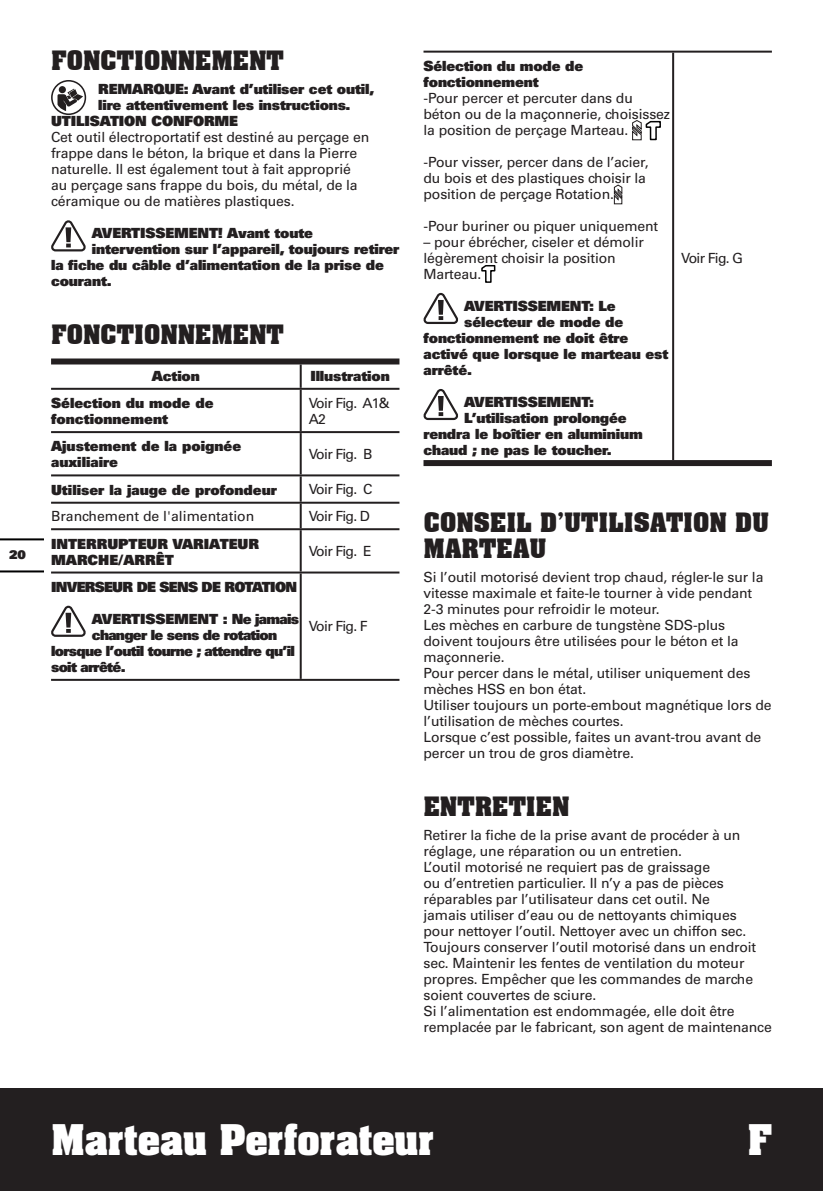
<style>
.page{position:relative;width:823px;height:1191px;background:#fff}
.page>*{position:absolute;margin:0;border:0;box-sizing:border-box;transform-origin:0 0}
.t1{font:700 36px "Aachen";color:#fff}
.t2{font:700 26px/26px "Aachen BT";letter-spacing:-.01em;color:#231f20}
.t3{font:14px/16px "Univers";letter-spacing:-.01em;color:#231f20}
.t4{font:900 14px/16px "Univers";letter-spacing:-.01em;color:#231f20}
.t5{font:900 14px "Univers";letter-spacing:-.05em;color:#231f20}
.t6{font:14px/16px "Univers";letter-spacing:-.05em;color:#231f20}
.t7{font:900 12px "Univers";color:#231f20}
</style>
<div class="page">
<div style="left:0;top:1089px;width:822px;height:102px;background:#231f20"></div>
<hr style="left:0;top:570px;width:43px;height:2px;background:#000">
<hr style="left:0;top:538px;width:43px;height:2px;background:#000">
<svg style="left:52px;top:81px;width:33px;height:33px"></svg>
<div style="left:51px;top:80px;width:35px;height:35px;border:2px solid #231f20;border-radius:50%"></div>
<div style="left:59px;top:86px;width:7px;height:7px;background:#231f20;border-radius:50%"></div>
<svg style="left:57px;top:89px;width:26px;height:22px"></svg>
<svg style="left:51px;top:220px;width:35px;height:31px"></svg>
<div style="left:51px;top:358px;width:348px;height:6px;background:#231f20"></div>
<hr style="left:299px;top:364px;width:2px;height:24px;background:#231f20">
<hr style="left:51px;top:388px;width:348px;height:2px;background:#231f20">
<hr style="left:299px;top:390px;width:2px;height:41px;background:#231f20">
<hr style="left:51px;top:431px;width:348px;height:2px;background:#231f20">
<hr style="left:299px;top:433px;width:2px;height:41px;background:#231f20">
<hr style="left:51px;top:474px;width:348px;height:2px;background:#231f20">
<hr style="left:299px;top:476px;width:2px;height:26px;background:#231f20">
<hr style="left:51px;top:502px;width:348px;height:2px;background:#231f20">
<hr style="left:299px;top:504px;width:2px;height:24px;background:#231f20">
<hr style="left:51px;top:528px;width:348px;height:2px;background:#231f20">
<hr style="left:299px;top:530px;width:2px;height:41px;background:#231f20">
<hr style="left:51px;top:571px;width:348px;height:2px;background:#231f20">
<hr style="left:299px;top:573px;width:2px;height:106px;background:#231f20">
<hr style="left:51px;top:679px;width:348px;height:2px;background:#231f20">
<svg style="left:51px;top:605px;width:35px;height:32px"></svg>
<div style="left:423px;top:460px;width:348px;height:6px;background:#231f20"></div>
<hr style="left:423px;top:51px;width:348px;height:2px;background:#231f20">
<hr style="left:671px;top:53px;width:2px;height:407px;background:#231f20">
<svg style="left:632px;top:120px;width:29px;height:21px"></svg>
<svg style="left:613px;top:184px;width:9px;height:21px"></svg>
<svg style="left:481px;top:265px;width:15px;height:18px"></svg>
<svg style="left:423px;top:293px;width:35px;height:31px"></svg>
<svg style="left:423px;top:389px;width:35px;height:31px"></svg>
<p class="t7" style="left:9px;top:550px;width:18px">20</p>
<h2 class="t2" style="left:51px;top:48px;width:234px">FONCTIONNEMENT</h2>
<p class="t4" style="left:98px;top:83px;width:277px">REMARQUE: Avant d’utiliser cet outil,</p>
<p class="t4" style="left:98px;top:99px;width:254px">lire attentivement les instructions.</p>
<p class="t4" style="left:51px;top:115px;width:188px">UTILISATION CONFORME</p>
<p class="t3" style="left:51px;top:131px;width:319px">Cet outil électroportatif est destiné au perçage en frappe dans le béton, la brique et dans la Pierre naturelle. Il est également tout à fait approprié au perçage sans frappe du bois, du métal, de la céramique ou de matières plastiques.</p>
<p class="t4" style="left:92px;top:227px;width:222px">AVERTISSEMENT! Avant toute</p>
<p class="t4" style="left:92px;top:243px;width:309px">intervention sur l’appareil, toujours retirer</p>
<p class="t4" style="left:51px;top:259px;width:334px">la fiche du câble d’alimentation de la prise de</p>
<p class="t4" style="left:51px;top:275px;width:62px">courant.</p>
<h2 class="t2" style="left:51px;top:322px;width:234px">FONCTIONNEMENT</h2>
<p class="t4" style="left:152px;top:369px;width:50px">Action</p>
<p class="t4" style="left:310px;top:369px;width:81px">Illustration</p>
<p class="t4" style="left:51px;top:396px;width:164px">Sélection du mode de fonctionnement</p>
<p class="t6" style="left:308px;top:396px;width:82px">Voir Fig. A1&amp;<br>A2</p>
<p class="t4" style="left:51px;top:440px;width:191px">Ajustement de la poignée auxiliaire</p>
<p class="t3" style="left:308px;top:447px;width:65px">Voir Fig. B</p>
<p class="t4" style="left:51px;top:483px;width:227px">Utiliser la jauge de profondeur</p>
<p class="t3" style="left:308px;top:482px;width:65px">Voir Fig. C</p>
<p class="t3" style="left:51px;top:509px;width:205px">Branchement de l'alimentation</p>
<p class="t3" style="left:308px;top:509px;width:63px">Voir Fig. D</p>
<p class="t4" style="left:51px;top:537px;width:209px">INTERRUPTEUR VARIATEUR<br>MARCHE/ARRÊT</p>
<p class="t3" style="left:308px;top:544px;width:64px">Voir Fig. E</p>
<p class="t5" style="left:51px;top:582px;width:247px">INVERSEUR DE SENS DE ROTATION</p>
<p class="t4" style="left:92px;top:612px;width:208px">AVERTISSEMENT : Ne jamais</p>
<p class="t5" style="left:92px;top:630px;width:187px">changer le sens de rotation</p>
<p class="t5" style="left:51px;top:646px;width:245px">lorsque l’outil tourne ; attendre qu’il</p>
<p class="t5" style="left:51px;top:662px;width:76px">soit arrêté.</p>
<p class="t3" style="left:308px;top:620px;width:60px">Voir Fig. F</p>
<p class="t4" style="left:423px;top:59px;width:161px">Sélection du mode de fonctionnement</p>
<p class="t3" style="left:423px;top:91px;width:248px">-Pour percer et percuter dans du béton ou de la maçonnerie, choisissez la position de perçage Marteau.</p>
<p class="t3" style="left:423px;top:155px;width:226px">-Pour visser, percer dans de l’acier, du bois et des plastiques choisir la position de perçage Rotation.</p>
<p class="t3" style="left:423px;top:219px;width:236px">-Pour buriner ou piquer uniquement</p>
<p class="t3" style="left:423px;top:235px;width:222px">– pour ébrécher, ciseler et démolir légèrement choisir la position<br>Marteau.</p>
<p class="t4" style="left:464px;top:299px;width:153px">AVERTISSEMENT: Le</p>
<p class="t4" style="left:464px;top:315px;width:160px">sélecteur de mode de</p>
<p class="t4" style="left:423px;top:331px;width:206px">fonctionnement ne doit être</p>
<p class="t4" style="left:423px;top:347px;width:246px">activé que lorsque le marteau est</p>
<p class="t4" style="left:423px;top:363px;width:50px">arrêté.</p>
<p class="t4" style="left:464px;top:395px;width:131px">AVERTISSEMENT:</p>
<p class="t4" style="left:464px;top:411px;width:164px">L’utilisation prolongée</p>
<p class="t4" style="left:423px;top:427px;width:221px">rendra le boîtier en aluminium</p>
<p class="t4" style="left:423px;top:443px;width:190px">chaud ; ne pas le toucher.</p>
<p class="t3" style="left:680px;top:251px;width:63px">Voir Fig. G</p>
<h2 class="t2" style="left:423px;top:509px;width:347px">CONSEIL D’UTILISATION DU<br>MARTEAU</h2>
<p class="t3" style="left:423px;top:570px;width:349px">Si l’outil motorisé devient trop chaud, régler-le sur la vitesse maximale et faite-le tourner à vide pendant 2-3 minutes pour refroidir le moteur.<br>Les mèches en carbure de tungstène SDS-plus doivent toujours être utilisées pour le béton et la maçonnerie.<br>Pour percer dans le métal, utiliser uniquement des mèches HSS en bon état.<br>Utiliser toujours un porte-embout magnétique lors de l’utilisation de mèches courtes.<br>Lorsque c’est possible, faites un avant-trou avant de percer un trou de gros diamètre.</p>
<h2 class="t2" style="left:423px;top:793px;width:147px">ENTRETIEN</h2>
<p class="t3" style="left:423px;top:828px;width:349px">Retirer la fiche de la prise avant de procéder à un réglage, une réparation ou un entretien.<br>L’outil motorisé ne requiert pas de graissage<br>ou d’entretien particulier. Il n’y a pas de pièces réparables par l’utilisateur dans cet outil. Ne<br>jamais utiliser d’eau ou de nettoyants chimiques<br>pour nettoyer l’outil. Nettoyer avec un chiffon sec.<br>Toujours conserver l’outil motorisé dans un endroit sec. Maintenir les fentes de ventilation du moteur propres. Empêcher que les commandes de marche soient couvertes de sciure.<br>Si l’alimentation est endommagée, elle doit être remplacée par le fabricant, son agent de maintenance</p>
<h1 class="t1" style="left:51px;top:1123px;width:384px">Marteau Perforateur</h1>
<h1 class="t1" style="left:747px;top:1123px;width:25px">F</h1>
</div>
